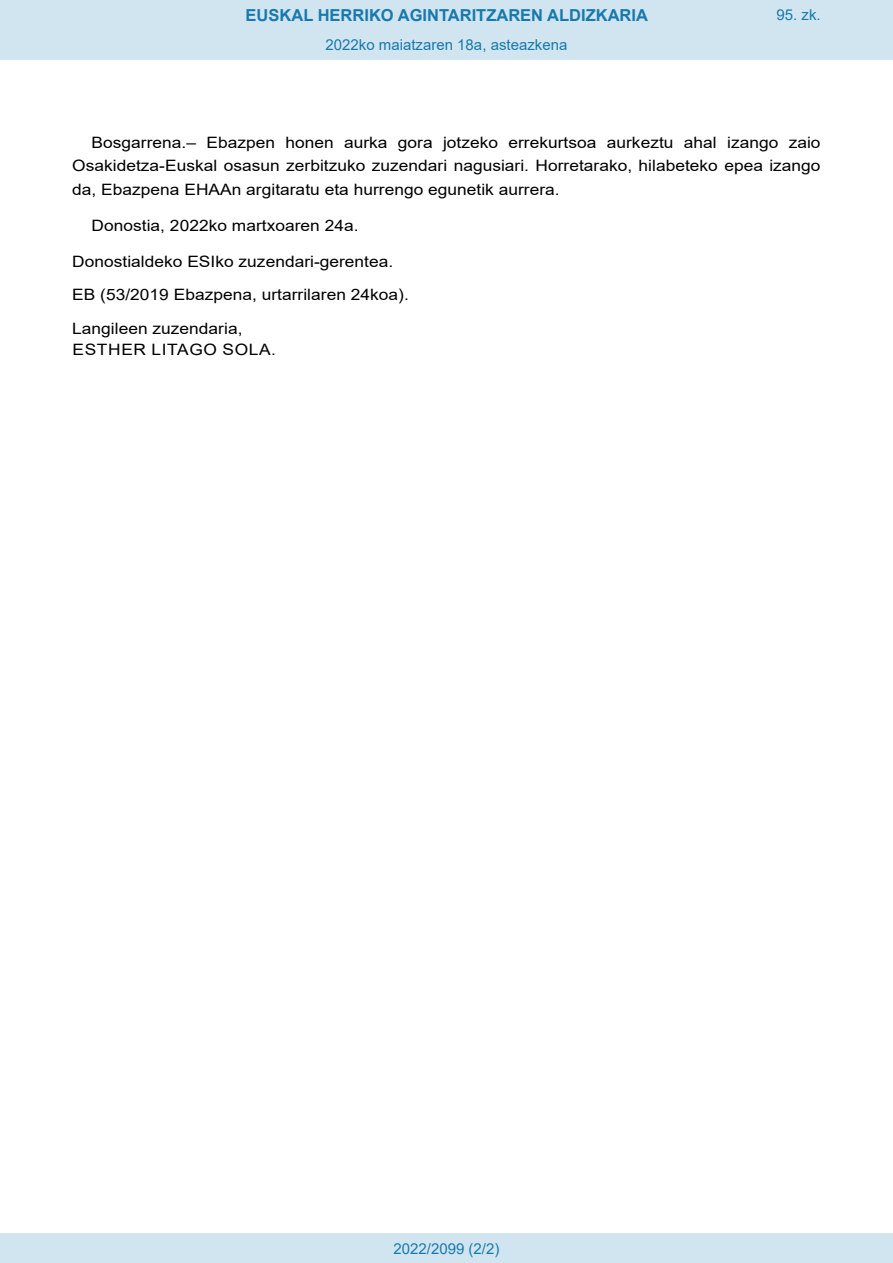
<style>
.page{position:relative;width:893px;height:1263px;background:#fff}
.page>*{position:absolute;margin:0;border:0;box-sizing:border-box;transform-origin:0 0}
.t1{font:700 16.5px "Arial";color:#1879ad}
.BOPVDetalle{font:15.6px/23.2px "Arial";color:#000;text-align:justify;scale:1.11 1}
.BOPVDisposicionTitul{font:15.6px "Arial";color:#000;scale:1.11 1}
.BOPVFirmaLugFec{font:15.6px "Arial";color:#000;scale:1.11 1}
.BOPVFirmaPuesto{font:15.6px "Arial";color:#000;scale:1.11 1}
.BOPVFirmaNombre{font:15.6px "Arial";letter-spacing:.035em;color:#000;scale:1.11 1}
.Paginacion_Centro{font:15px "Arial";color:#1879ad}
</style>
<div class="page">
<div style="left:0;top:0;width:893px;height:60px;background:#d0e5f0"></div>
<div style="left:0;top:1233px;width:893px;height:30px;background:#d0e5f0"></div>
<p class="t1" style="left:246px;top:3px;width:404px">EUSKAL HERRIKO AGINTARITZAREN ALDIZKARIA</p>
<p class="Paginacion_Centro" style="left:326px;top:35px;width:243px">2022ko maiatzaren 18a, asteazkena</p>
<p class="Paginacion_Centro" style="left:776px;top:5px;width:46px">95. zk.</p>
<p class="BOPVDetalle" style="left:72px;top:131px;width:676px;text-indent:19px">Bosgarrena.– Ebazpen honen aurka gora jotzeko errekurtsoa aurkeztu ahal izango zaio Osakidetza-Euskal osasun zerbitzuko zuzendari nagusiari. Horretarako, hilabeteko epea izango da, Ebazpena EHAAn argitaratu eta hurrengo egunetik aurrera.</p>
<p class="BOPVFirmaLugFec" style="left:92px;top:214px;width:242px">Donostia, 2022ko martxoaren 24a.</p>
<p class="BOPVDisposicionTitul" style="left:72px;top:250px;width:291px">Donostialdeko ESIko zuzendari-gerentea.</p>
<p class="BOPVDisposicionTitul" style="left:72px;top:284px;width:305px">EB (53/2019 Ebazpena, urtarrilaren 24koa).</p>
<p class="BOPVFirmaPuesto" style="left:72px;top:318px;width:155px">Langileen zuzendaria,</p>
<p class="BOPVFirmaNombre" style="left:73px;top:339px;width:185px">ESTHER LITAGO SOLA.</p>
<p class="Paginacion_Centro" style="left:393px;top:1238px;width:107px">2022/2099 (2/2)</p>
</div>
